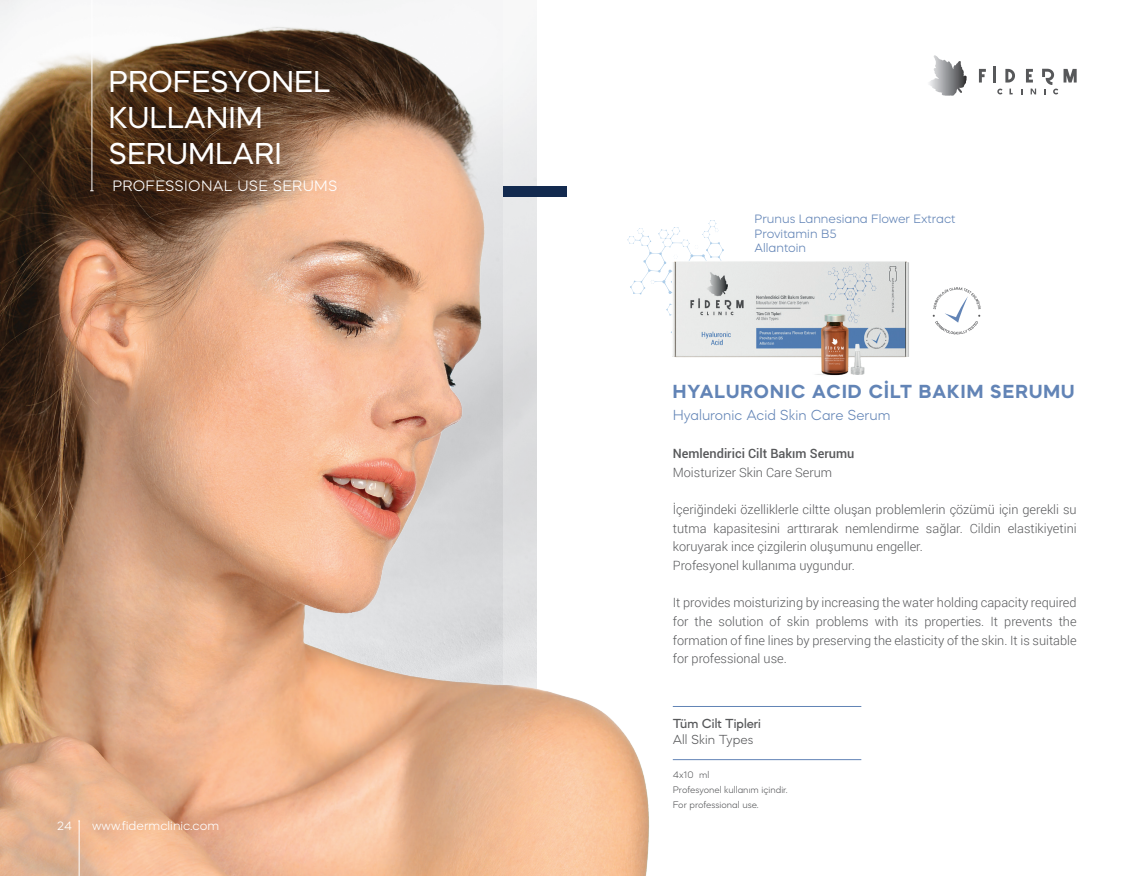
<style>
.page{position:relative;width:1132px;height:876px;background:#fff}
.page>*{position:absolute;margin:0;border:0;box-sizing:border-box;transform-origin:0 0}
.t1{font:30px/36px "Mazzard H";color:#fff}
.t2{font:700 19.5px "Mazzard M";letter-spacing:.06em;color:#6284b6}
.t3{font:300 15px "Mazzard M";color:#6284b6}
.t4{font:300 15px "Mazzard H";letter-spacing:.02em;color:#fff}
.t5{font:500 13.5px "Mazzard M";color:#57585a}
.t6{font:300 13.5px "Mazzard M";color:#57585a}
.t7{font:300 12.75px/18.6px "Roboto";color:#57585a}
.t8{font:500 12.75px "Roboto";color:#57585a}
.t9{font:300 12px/14.4px "Mazzard H";color:#6284b6}
.t10{font:300 12px "Mazzard H";color:#fff}
.t11{font:300 9.75px/14.7px "Mazzard M";color:#57585a}
</style>
<div class="page">
<svg style="left:978px;top:69px;width:7px;height:14px"></svg>
<svg style="left:993px;top:66px;width:3px;height:16px"></svg>
<svg style="left:1005px;top:69px;width:9px;height:14px"></svg>
<svg style="left:1026px;top:69px;width:6px;height:14px"></svg>
<svg style="left:1063px;top:69px;width:13px;height:14px"></svg>
<svg style="left:997px;top:89px;width:5px;height:5px"></svg>
<svg style="left:1009px;top:89px;width:3px;height:5px"></svg>
<svg style="left:1042px;top:69px;width:15px;height:25px"></svg>
<svg style="left:1030px;top:89px;width:5px;height:5px"></svg>
<svg style="left:933px;top:55px;width:5px;height:24px"></svg>
<hr style="left:672px;top:706px;width:189px;height:1px;background:#6284b6">
<hr style="left:672px;top:759px;width:189px;height:1px;background:#6284b6">
<img style="left:676px;top:226px;width:233px;height:150px">
<svg style="left:932px;top:287px;width:48px;height:47px"></svg>
<img style="left:0;top:8px;width:676px;height:868px">
<hr style="left:91px;top:0;width:1px;height:191px;background:#fff">
<hr style="left:79px;top:821px;width:1px;height:55px;background:#fff">
<h1 class="t1" style="left:108px;top:63px;width:223px">PROFESYONEL<br>KULLANIM<br>SERUMLARI</h1>
<p class="t4" style="left:112px;top:177px;width:226px">PROFESSIONAL USE SERUMS</p>
<p class="t10" style="left:57px;top:819px;width:16px">24</p>
<p class="t10" style="left:92px;top:819px;width:128px">www.fidermclinic.com</p>
<p class="t9" style="left:754px;top:212px;width:202px">Prunus Lannesiana Flower Extract<br>Provitamin B5<br>Allantoin</p>
<h2 class="t2" style="left:672px;top:380px;width:403px">HYALURONIC ACID CİLT BAKIM SERUMU</h2>
<p class="t3" style="left:672px;top:406px;width:219px">Hyaluronic Acid Skin Care Serum</p>
<p class="t8" style="left:672px;top:444px;width:183px">Nemlendirici Cilt Bakım Serumu</p>
<p class="t7" style="left:672px;top:462px;width:161px">Moisturizer Skin Care Serum</p>
<p class="t7" style="left:672px;top:500px;width:405px">İçeriğindeki özelliklerle ciltte oluşan problemlerin çözümü için gerekli su tutma kapasitesini arttırarak nemlendirme sağlar. Cildin elastikiyetini koruyarak ince çizgilerin oluşumunu engeller.<br>Profesyonel kullanıma uygundur.</p>
<p class="t7" style="left:672px;top:593px;width:405px;text-align:justify">It provides moisturizing by increasing the water holding capacity required for the solution of skin problems with its properties. It prevents the formation of fine lines by preserving the elasticity of the skin. It is suitable for professional use.</p>
<p class="t5" style="left:672px;top:715px;width:90px">Tüm Cilt Tipleri</p>
<p class="t6" style="left:672px;top:732px;width:82px">All Skin Types</p>
<p class="t11" style="left:672px;top:768px;width:116px">4x10 ml<br>Profesyonel kullanım içindir.<br>For professional use.</p>
</div>
